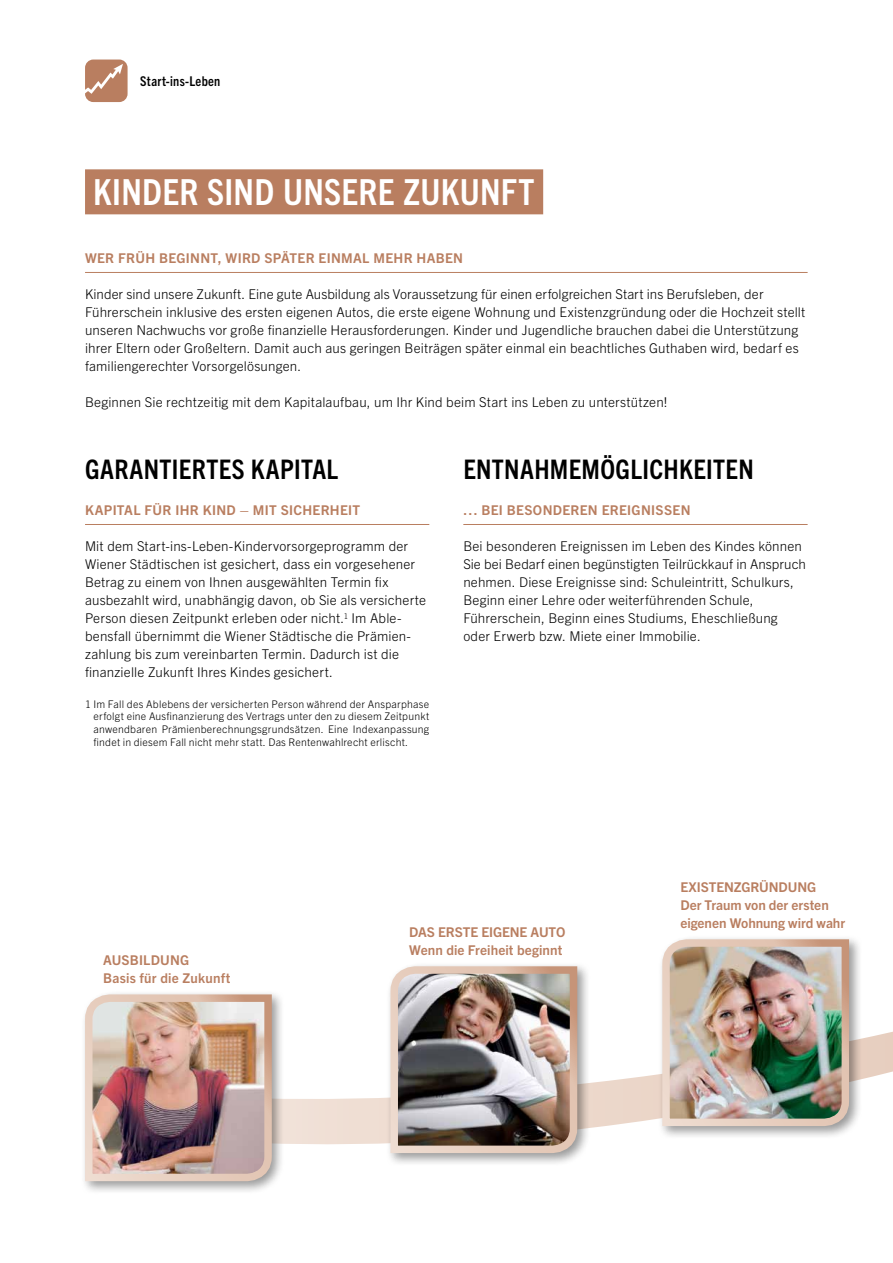
<style>
.page{position:relative;width:893px;height:1263px;background:#fff}
.page>*{position:absolute;margin:0;border:0;box-sizing:border-box;transform-origin:0 0}
.t1{font:700 condensed 36px "Trade Gothic Next LT Pro";letter-spacing:.01em;color:#fff}
.t2{font:700 condensed 27px "Trade Gothic Next LT Pro";letter-spacing:.015em;color:#000}
.t3{font:300 13.5px/18px "Trade Gothic Next LT Pro";letter-spacing:.01em;color:#000}
.t4{font:700 13.5px/18px "Trade Gothic Next LT Pro";letter-spacing:.015em;color:#b97e60}
.t5{font:700 condensed 13.5px "Trade Gothic Next LT Pro";letter-spacing:.02em;color:#000}
.t6{font:300 10.5px/12.6px "Trade Gothic Next LT Pro";letter-spacing:.02em;color:#000;text-align:justify}
</style>
<div class="page">
<svg style="left:85px;top:60px;width:43px;height:42px;background:#c28f75"></svg>
<svg style="left:285px;top:1032px;width:608px;height:113px"></svg>
<div style="left:85px;top:169px;width:458px;height:45px;background:#b97e60"></div>
<hr style="left:85px;top:272px;width:723px;height:1px;background:#b97e60">
<hr style="left:85px;top:524px;width:344px;height:1px;background:#b97e60">
<hr style="left:463px;top:524px;width:345px;height:1px;background:#b97e60">
<div style="left:80px;top:990px;width:205px;height:204px;background:#000;opacity:.4"></div>
<img style="left:81px;top:991px;width:195px;height:194px">
<div style="left:658px;top:934px;width:204px;height:205px;background:#000;opacity:.4"></div>
<img style="left:659px;top:935px;width:194px;height:195px">
<div style="left:386px;top:961px;width:204px;height:205px;background:#000;opacity:.4"></div>
<img style="left:387px;top:962px;width:194px;height:195px">
<p class="t5" style="left:140px;top:72px;width:82px">Start-ins-Leben</p>
<h1 class="t1" style="left:93px;top:168px;width:443px">KINDER SIND UNSERE ZUKUNFT</h1>
<p class="t4" style="left:85px;top:248px;width:380px">WER FRÜH BEGINNT, WIRD SPÄTER EINMAL MEHR HABEN</p>
<p class="t3" style="left:85px;top:284px;width:722px">Kinder sind unsere Zukunft. Eine gute Ausbildung als Voraussetzung für einen erfolgreichen Start ins Berufsleben, der Führerschein inklusive des ersten eigenen Autos, die erste eigene Wohnung und Existenzgründung oder die Hochzeit stellt unseren Nachwuchs vor große finanzielle Herausforderungen. Kinder und Jugendliche brauchen dabei die Unterstützung ihrer Eltern oder Großeltern. Damit auch aus geringen Beiträgen später einmal ein beachtliches Guthaben wird, bedarf es familiengerechter Vorsorgelösungen.</p>
<p class="t3" style="left:85px;top:392px;width:584px">Beginnen Sie rechtzeitig mit dem Kapitalaufbau, um Ihr Kind beim Start ins Leben zu unterstützen!</p>
<h2 class="t2" style="left:85px;top:451px;width:255px">GARANTIERTES KAPITAL</h2>
<p class="t4" style="left:85px;top:500px;width:277px">KAPITAL FÜR IHR KIND – MIT SICHERHEIT</p>
<p class="t3" style="left:85px;top:536px;width:343px">Mit dem Start-ins-Leben-Kindervorsorgeprogramm der Wiener Städtischen ist gesichert, dass ein vorgesehener Betrag zu einem von Ihnen ausgewählten Termin fix ausbezahlt wird, unabhängig davon, ob Sie als versicherte Person diesen Zeitpunkt erleben oder nicht.<sup>1</sup> Im Able&shy;bensfall übernimmt die Wiener Städtische die Prämien&shy;zahlung bis zum vereinbarten Termin. Dadurch ist die finanzielle Zukunft Ihres Kindes gesichert.</p>
<p class="t6" style="left:94px;top:697px;width:337px;text-indent:-9px">1 Im Fall des Ablebens der versicherten Person während der Ansparphase erfolgt eine Ausfinanzierung des Vertrags unter den zu diesem Zeitpunkt anwendbaren Prämienberechnungsgrundsätzen. Eine Indexanpassung findet in diesem Fall nicht mehr statt. Das Rentenwahlrecht erlischt.</p>
<h2 class="t2" style="left:463px;top:451px;width:292px">ENTNAHMEMÖGLICHKEITEN</h2>
<p class="t4" style="left:463px;top:500px;width:229px">… BEI BESONDEREN EREIGNISSEN</p>
<p class="t3" style="left:463px;top:536px;width:344px">Bei besonderen Ereignissen im Leben des Kindes können Sie bei Bedarf einen begünstigten Teilrückkauf in Anspruch nehmen. Diese Ereignisse sind: Schuleintritt, Schulkurs, Beginn einer Lehre oder weiterführenden Schule, Führerschein, Beginn eines Studiums, Eheschließung oder Erwerb bzw. Miete einer Immobilie.</p>
<p class="t4" style="left:103px;top:950px;width:129px">AUSBILDUNG<br>Basis für die Zukunft</p>
<p class="t4" style="left:409px;top:922px;width:158px">DAS ERSTE EIGENE AUTO<br>Wenn die Freiheit beginnt</p>
<p class="t4" style="left:680px;top:877px;width:166px">EXISTENZGRÜNDUNG<br>Der Traum von der ersten eigenen Wohnung wird wahr</p>
</div>
